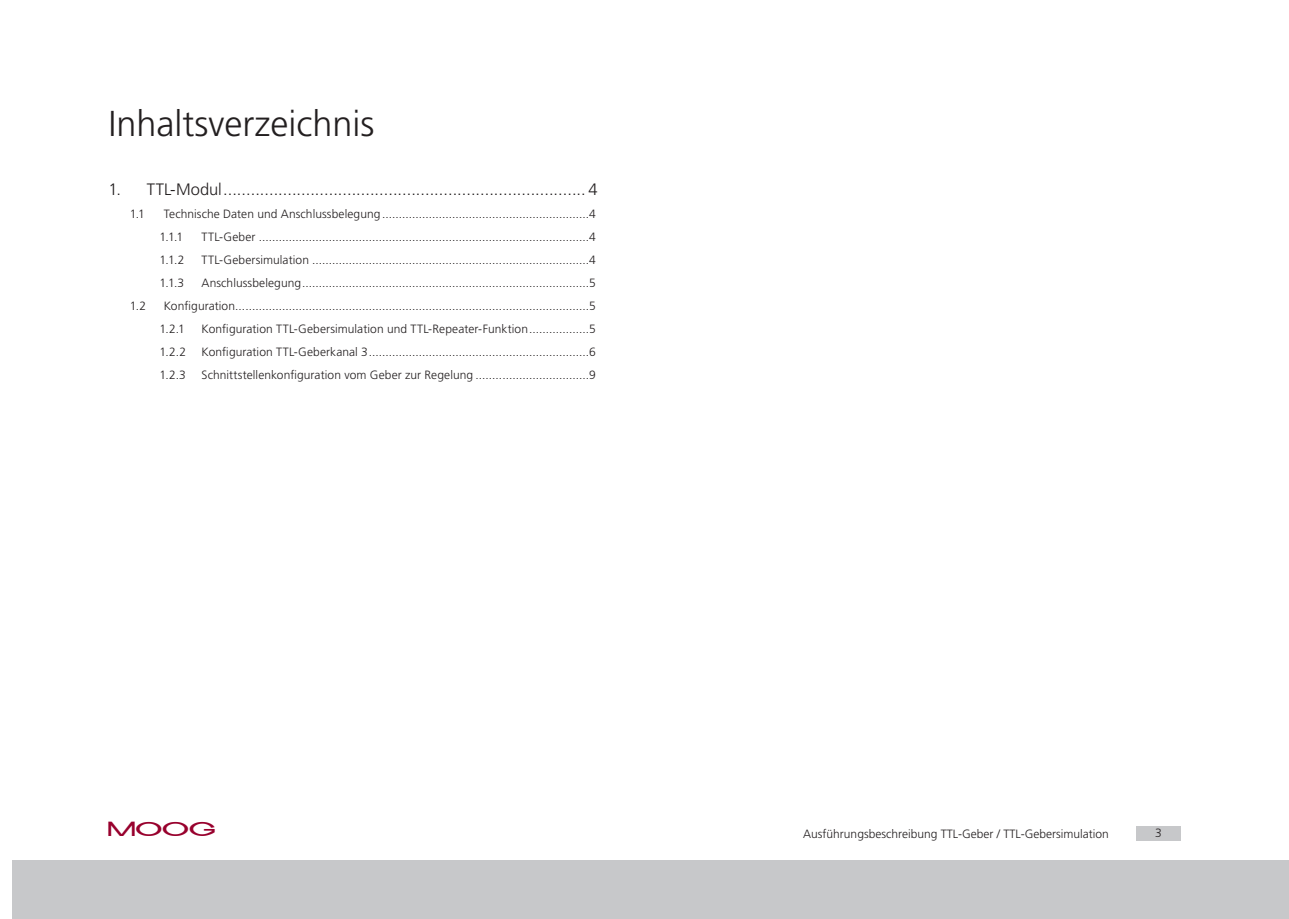
<style>
.page{position:relative;width:1289px;height:919px;background:#fff}
.page>*{position:absolute;margin:0;border:0;box-sizing:border-box;transform-origin:0 0}
.t1{font:300 36px "Frutiger LT";color:#231f20}
.t2{font:18px "Moogo";color:#98012d}
.t3{font:300 16.5px "Frutiger LT";letter-spacing:.005em;color:#231f20}
.t4{font:300 12px/23px "Frutiger LT";letter-spacing:.005em;color:#231f20}
.t5{font:300 12px "Frutiger LT Std";color:#231f20}
</style>
<div class="page">
<div style="left:13px;top:860px;width:1275px;height:58px;background:#c7c8ca"></div>
<div style="left:1136px;top:825px;width:44px;height:15px;background:#c7c8ca"></div>
<h1 class="t1" style="left:108px;top:103px;width:267px">Inhaltsverzeichnis</h1>
<h3 class="t3" style="left:108px;top:180px;width:490px">1. TTL-Modul............................................................................... 4</h3>
<p class="t4" style="left:130px;top:202px;width:17px">1.1</p>
<p class="t4" style="left:159px;top:202px;width:438px;text-indent:4px">Technische Daten und Anschlussbelegung ..............................................................4<br>1.1.1</p>
<p class="t4" style="left:201px;top:225px;width:396px">TTL-Geber ...................................................................................................4</p>
<p class="t4" style="left:159px;top:248px;width:26px">1.1.2</p>
<p class="t4" style="left:201px;top:248px;width:396px">TTL-Gebersimulation ...................................................................................4</p>
<p class="t4" style="left:159px;top:271px;width:26px">1.1.3</p>
<p class="t4" style="left:201px;top:271px;width:396px">Anschlussbelegung......................................................................................5</p>
<p class="t4" style="left:130px;top:295px;width:18px">1.2</p>
<p class="t4" style="left:159px;top:295px;width:438px;text-indent:4px">Konfiguration..........................................................................................................5<br>1.2.1</p>
<p class="t4" style="left:201px;top:318px;width:396px">Konfiguration TTL-Gebersimulation und TTL-Repeater-Funktion..................5</p>
<p class="t4" style="left:159px;top:341px;width:28px">1.2.2</p>
<p class="t4" style="left:201px;top:341px;width:396px">Konfiguration TTL-Geberkanal 3..................................................................6</p>
<p class="t4" style="left:159px;top:364px;width:28px">1.2.3</p>
<p class="t4" style="left:201px;top:364px;width:396px">Schnittstellenkonfiguration vom Geber zur Regelung ..................................9</p>
<h2 class="t2" style="left:108px;top:818px;width:108px">MOOG</h2>
<p class="t5" style="left:803px;top:826px;width:307px">Ausführungsbeschreibung TTL-Geber / TTL-Gebersimulation</p>
<p class="t4" style="left:1155px;top:821px;width:8px">3</p>
</div>
